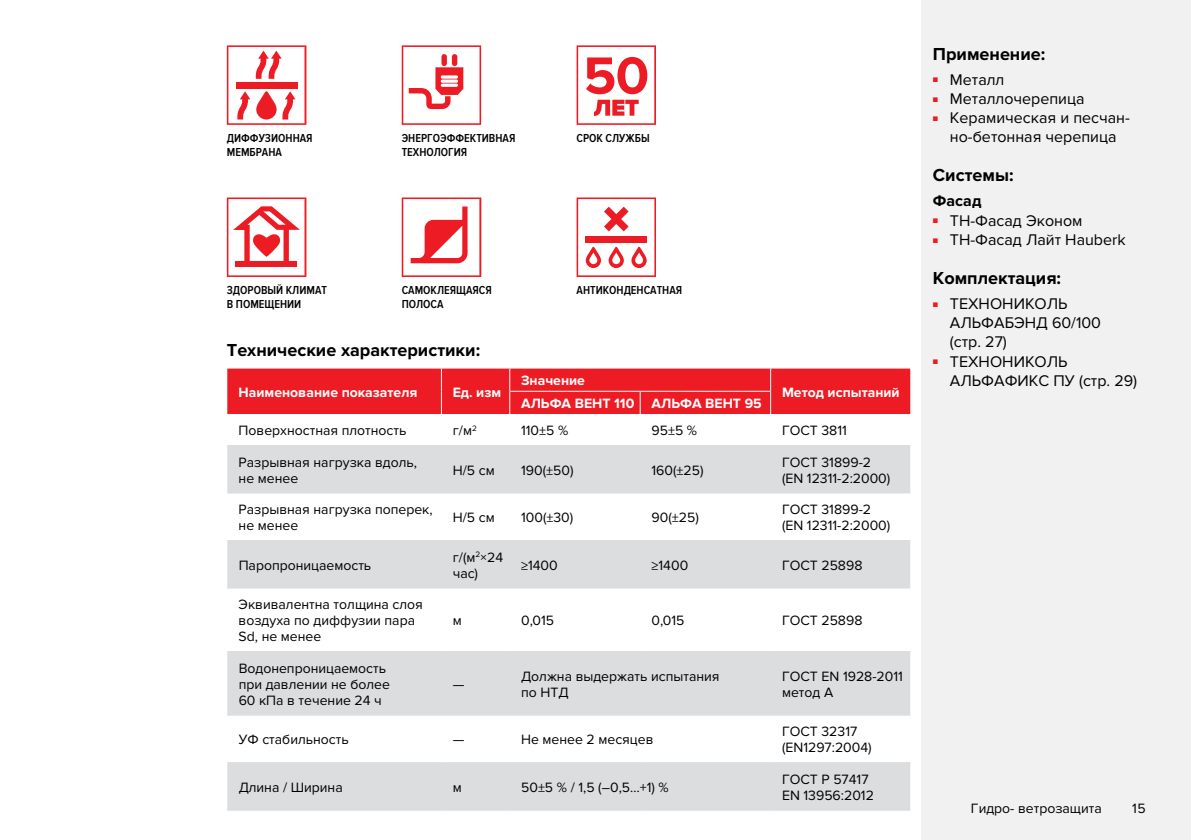
<style>
.page{position:relative;width:1191px;height:840px;background:#fff}
.page>*{position:absolute;margin:0;border:0;box-sizing:border-box;transform-origin:0 0}
.t1{font:700 18px "Proxima Nova";color:#000}
.t2{font:16px/19.2px "Proxima Nova";color:#000}
.t3{font:700 16px "Proxima Nova";color:#000}
.t4{font:14px/16px "Proxima Nova";color:#000}
.t5{font:700 14px "Proxima Nova";color:#fff}
.t6{font:600 12px/14px "Proxima Nova Cond";color:#000}
.s1{font-size:8px;color:#ed1b23}
</style>
<div class="page">
<div style="left:921px;top:0;width:270px;height:839px;background:#f1f1f2"></div>
<svg style="left:402px;top:197px;width:79px;height:80px"></svg>
<svg style="left:576px;top:197px;width:80px;height:80px"></svg>
<svg style="left:227px;top:45px;width:79px;height:80px"></svg>
<svg style="left:227px;top:197px;width:79px;height:80px"></svg>
<svg style="left:402px;top:45px;width:79px;height:80px"></svg>
<svg style="left:227px;top:446px;width:683px;height:363px;fill:#dcddde"></svg>
<div style="left:227px;top:368px;width:683px;height:46px;background:#ed1b23"></div>
<hr style="left:227px;top:445px;width:214px;height:1px;background:#dcddde">
<hr style="left:441px;top:445px;width:69px;height:1px;background:#dcddde">
<hr style="left:510px;top:445px;width:130px;height:1px;background:#dcddde">
<hr style="left:640px;top:445px;width:130px;height:1px;background:#dcddde">
<hr style="left:770px;top:445px;width:140px;height:1px;background:#dcddde">
<hr style="left:227px;top:492px;width:214px;height:1px;background:#dcddde">
<hr style="left:441px;top:492px;width:69px;height:1px;background:#dcddde">
<hr style="left:510px;top:492px;width:130px;height:1px;background:#dcddde">
<hr style="left:640px;top:492px;width:130px;height:1px;background:#dcddde">
<hr style="left:770px;top:492px;width:140px;height:1px;background:#dcddde">
<hr style="left:227px;top:540px;width:214px;height:1px;background:#dcddde">
<hr style="left:441px;top:540px;width:69px;height:1px;background:#dcddde">
<hr style="left:510px;top:540px;width:130px;height:1px;background:#dcddde">
<hr style="left:640px;top:540px;width:130px;height:1px;background:#dcddde">
<hr style="left:770px;top:540px;width:140px;height:1px;background:#dcddde">
<hr style="left:227px;top:587px;width:214px;height:1px;background:#dcddde">
<hr style="left:441px;top:587px;width:69px;height:1px;background:#dcddde">
<hr style="left:510px;top:587px;width:130px;height:1px;background:#dcddde">
<hr style="left:640px;top:587px;width:130px;height:1px;background:#dcddde">
<hr style="left:770px;top:587px;width:140px;height:1px;background:#dcddde">
<hr style="left:227px;top:650px;width:214px;height:1px;background:#dcddde">
<hr style="left:441px;top:650px;width:69px;height:1px;background:#dcddde">
<hr style="left:510px;top:650px;width:130px;height:1px;background:#dcddde">
<hr style="left:640px;top:650px;width:130px;height:1px;background:#dcddde">
<hr style="left:770px;top:650px;width:140px;height:1px;background:#dcddde">
<hr style="left:227px;top:714px;width:214px;height:1px;background:#dcddde">
<hr style="left:441px;top:714px;width:69px;height:1px;background:#dcddde">
<hr style="left:510px;top:714px;width:130px;height:1px;background:#dcddde">
<hr style="left:640px;top:714px;width:130px;height:1px;background:#dcddde">
<hr style="left:770px;top:714px;width:140px;height:1px;background:#dcddde">
<hr style="left:227px;top:761px;width:214px;height:1px;background:#dcddde">
<hr style="left:441px;top:761px;width:69px;height:1px;background:#dcddde">
<hr style="left:510px;top:761px;width:130px;height:1px;background:#dcddde">
<hr style="left:640px;top:761px;width:130px;height:1px;background:#dcddde">
<hr style="left:770px;top:761px;width:140px;height:1px;background:#dcddde">
<hr style="left:227px;top:809px;width:214px;height:1px;background:#dcddde">
<hr style="left:441px;top:809px;width:69px;height:1px;background:#dcddde">
<hr style="left:510px;top:809px;width:130px;height:1px;background:#dcddde">
<hr style="left:640px;top:809px;width:130px;height:1px;background:#dcddde">
<hr style="left:770px;top:809px;width:140px;height:1px;background:#dcddde">
<hr style="left:509px;top:390px;width:131px;height:1px;background:#fff">
<hr style="left:640px;top:390px;width:131px;height:1px;background:#fff">
<svg style="left:576px;top:45px;width:80px;height:80px"></svg>
<p class="t6" style="left:227px;top:131px;width:87px">Диффузионная мембрана</p>
<p class="t6" style="left:402px;top:131px;width:115px">Энергоэффективная технология</p>
<p class="t6" style="left:576px;top:131px;width:75px">срок службы</p>
<p class="t6" style="left:227px;top:283px;width:102px">Здоровый климат в помещении</p>
<p class="t6" style="left:402px;top:283px;width:92px">Самоклеящаяся полоса</p>
<p class="t6" style="left:576px;top:283px;width:107px">антиконденсатная</p>
<p class="t1" style="left:227px;top:340px;width:255px">Технические характеристики:</p>
<p class="t5" style="left:239px;top:384px;width:180px">Наименование показателя</p>
<p class="t5" style="left:453px;top:384px;width:50px">Ед. изм</p>
<p class="t5" style="left:521px;top:372px;width:65px">Значение</p>
<p class="t5" style="left:521px;top:395px;width:11px">АЛЬ</p>
<p class="t5" style="left:549px;top:395px;width:35px">ФА ВЕНТ</p>
<p class="t5" style="left:614px;top:395px;width:48px">110 АЛЬ</p>
<p class="t5" style="left:680px;top:395px;width:35px">ФА ВЕНТ</p>
<p class="t5" style="left:744px;top:395px;width:19px">95</p>
<p class="t5" style="left:782px;top:384px;width:119px">Метод испытаний</p>
<p class="t4" style="left:239px;top:422px;width:169px">Поверхностная плотность</p>
<p class="t4" style="left:453px;top:422px;width:26px">г/м<sup>2</sup></p>
<p class="t4" style="left:521px;top:422px;width:49px">110±5 %</p>
<p class="t4" style="left:651px;top:422px;width:47px">95±5 %</p>
<p class="t4" style="left:782px;top:422px;width:66px">ГОСТ 3811</p>
<p class="t4" style="left:239px;top:454px;width:180px">Разрывная нагрузка вдоль, не менее</p>
<p class="t4" style="left:453px;top:462px;width:43px">Н/5 см</p>
<p class="t4" style="left:521px;top:462px;width:54px">190(±50)</p>
<p class="t4" style="left:651px;top:462px;width:54px">160(±25)</p>
<p class="t4" style="left:782px;top:454px;width:110px">ГОСТ 31899-2 (EN 12311-2:2000)</p>
<p class="t4" style="left:239px;top:501px;width:196px">Разрывная нагрузка поперек, не менее</p>
<p class="t4" style="left:453px;top:509px;width:43px">Н/5 см</p>
<p class="t4" style="left:521px;top:509px;width:54px">100(±30)</p>
<p class="t4" style="left:651px;top:509px;width:49px">90(±25)</p>
<p class="t4" style="left:782px;top:501px;width:110px">ГОСТ 31899-2 (EN 12311-2:2000)</p>
<p class="t4" style="left:239px;top:557px;width:134px">Паропроницаемость</p>
<p class="t4" style="left:453px;top:549px;width:52px">г/(м<sup>2</sup>×24 час)</p>
<p class="t4" style="left:521px;top:557px;width:38px">≥1400</p>
<p class="t4" style="left:651px;top:557px;width:38px">≥1400</p>
<p class="t4" style="left:782px;top:557px;width:82px">ГОСТ 25898</p>
<p class="t4" style="left:239px;top:596px;width:186px">Эквивалентна толщина слоя воздуха по диффузии пара<br>Sd, не менее</p>
<p class="t4" style="left:453px;top:612px;width:11px">м</p>
<p class="t4" style="left:521px;top:612px;width:34px">0,015</p>
<p class="t4" style="left:651px;top:612px;width:34px">0,015</p>
<p class="t4" style="left:782px;top:612px;width:82px">ГОСТ 25898</p>
<p class="t4" style="left:239px;top:660px;width:153px">Водонепроницаемость при давлении не более<br>60 кПа в течение 24 ч</p>
<p class="t4" style="left:453px;top:676px;width:13px">—</p>
<p class="t4" style="left:521px;top:668px;width:200px">Должна выдержать испытания по НТД</p>
<p class="t4" style="left:782px;top:668px;width:122px">ГОСТ EN 1928-2011 метод А</p>
<p class="t4" style="left:239px;top:731px;width:112px">УФ стабильность</p>
<p class="t4" style="left:453px;top:731px;width:13px">—</p>
<p class="t4" style="left:521px;top:731px;width:134px">Не менее 2 месяцев</p>
<p class="t4" style="left:782px;top:723px;width:91px">ГОСТ 32317 (EN1297:2004)</p>
<p class="t4" style="left:239px;top:779px;width:106px">Длина / Ширина</p>
<p class="t4" style="left:453px;top:779px;width:11px">м</p>
<p class="t4" style="left:521px;top:779px;width:149px">50±5 % / 1,5 (–0,5…+1) %</p>
<p class="t4" style="left:782px;top:771px;width:93px">ГОСТ Р 57417<br>EN 13956:2012</p>
<p class="t1" style="left:933px;top:43px;width:114px">Применение:</p>
<p class="t2" style="left:933px;top:70px;width:73px"><span class="s1">■</span> М еталл</p>
<p class="t2" style="left:933px;top:89px;width:153px"><span class="s1">■</span> Металлочерепица</p>
<p class="t2" style="left:933px;top:108px;width:198px;text-align:center"><span class="s1">■</span> Керамическая и песчан&shy;но-бетонная черепица</p>
<p class="t1" style="left:933px;top:165px;width:82px">Системы:</p>
<p class="t3" style="left:933px;top:192px;width:50px">Фасад</p>
<p class="t2" style="left:933px;top:211px;width:151px"><span class="s1">■</span> ТН-Фасад Эконом</p>
<p class="t2" style="left:933px;top:230px;width:194px"><span class="s1">■</span> ТН-Фасад Лайт Hauberk</p>
<p class="t1" style="left:933px;top:267px;width:130px">Комплектация:</p>
<p class="t2" style="left:950px;top:294px;width:153px;text-indent:-17px"><span class="s1">■</span> ТЕХНОНИКОЛЬ<br>АЛЬФАБЭНД 60/100 (стр. 27)</p>
<p class="t2" style="left:950px;top:352px;width:189px;text-indent:-17px"><span class="s1">■</span> ТЕХНОНИКОЛЬ<br>АЛЬФАФИКС ПУ (стр. 29)</p>
<p class="t4" style="left:971px;top:800px;width:132px">Гидро- ветрозащита</p>
<p class="t4" style="left:1132px;top:800px;width:15px">15</p>
</div>
